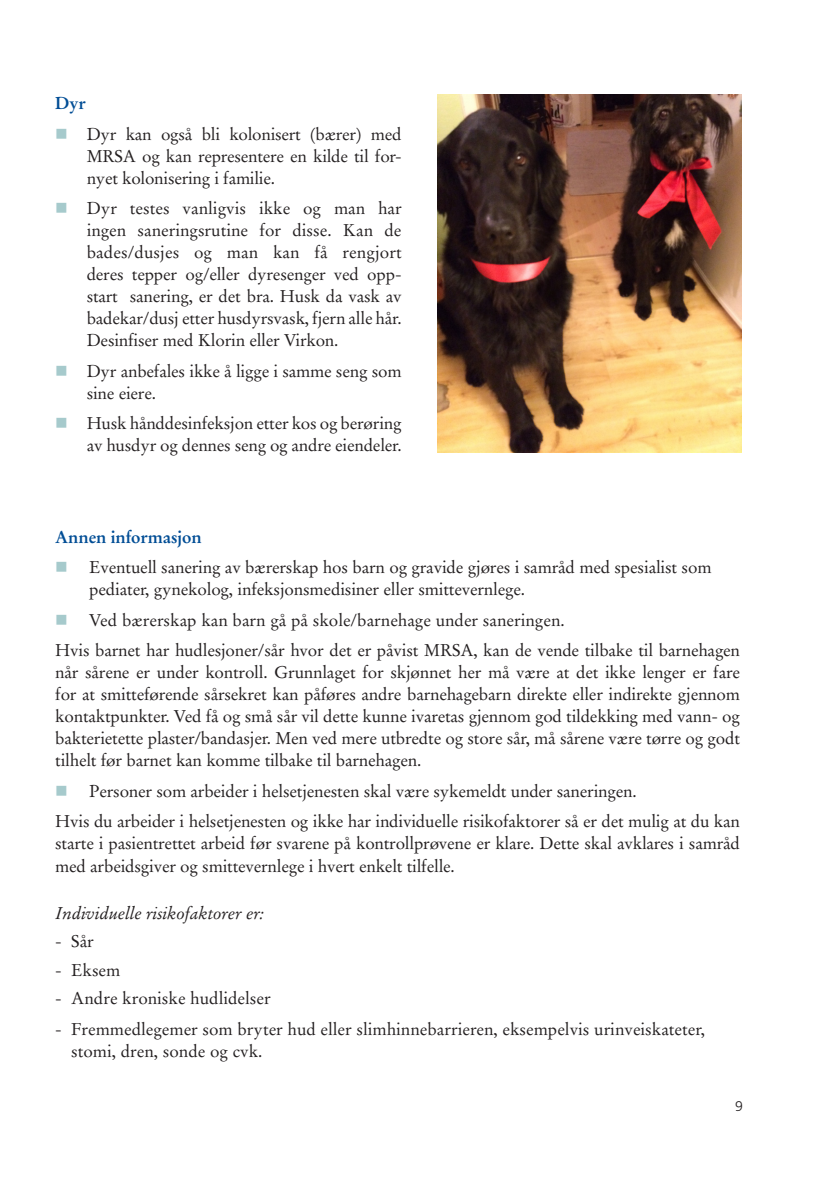
<style>
.page{position:relative;width:840px;height:1191px;background:#fff}
.page>*{position:absolute;margin:0;border:0;box-sizing:border-box;transform-origin:0 0}
.Brødtekst{font:17px/22px "Stempel Garamond LT Std";letter-spacing:-.01em;color:#231f20;text-align:justify}
.Brødtekst-2{font:italic 17px "Stempel Garamond LT Std";letter-spacing:-.01em;color:#231f20}
.Brødtekst-3{font:700 17px "Stempel Garamond LT Std";letter-spacing:-.01em;color:#014d95}
.t1{font:300 14px "Frutiger LT Std";color:#231f20}
.s1{color:#a6cacc}
</style>
<div class="page">
<img style="left:437px;top:95px;width:303px;height:357px">
<p class="Brødtekst-3" style="left:55px;top:93px;width:32px">Dyr</p>
<p class="Brødtekst" style="left:87px;top:123px;width:316px;text-indent:-31px"><span class="s1">■</span> Dyr kan også bli kolonisert (bærer) med MRSA og kan representere en kilde til for&shy;nyet kolonisering i familie.</p>
<p class="Brødtekst" style="left:87px;top:197px;width:316px;text-indent:-31px"><span class="s1">■</span> Dyr testes vanligvis ikke og man har ingen saneringsrutine for disse. Kan de bades/dusjes og man kan få rengjort deres tepper og/eller dyresenger ved opp&shy;start sanering, er det bra. Husk da vask av badekar/dusj etter husdyrsvask, fjern alle hår.<br>Desinfiser med Klorin eller Virkon.</p>
<p class="Brødtekst" style="left:87px;top:360px;width:316px;text-indent:-31px"><span class="s1">■</span> Dyr anbefales ikke å ligge i samme seng som sine eiere.</p>
<p class="Brødtekst" style="left:55px;top:412px;width:348px;text-align:right"><span class="s1">■</span> Husk hånddesinfeksjon etter kos og berøring av husdyr og dennes seng og andre eiendeler.</p>
<p class="Brødtekst-3" style="left:55px;top:526px;width:148px">Annen informasjon</p>
<p class="Brødtekst" style="left:89px;top:556px;width:623px;text-indent:-34px"><span class="s1">■</span> Eventuell sanering av bærerskap hos barn og gravide gjøres i samråd med spesialist som pediater, gynekolog, infeksjonsmedisiner eller smittevernlege.</p>
<p class="Brødtekst" style="left:55px;top:609px;width:510px"><span class="s1">■</span> Ved bærerskap kan barn gå på skole/barnehage under saneringen.</p>
<p class="Brødtekst" style="left:55px;top:639px;width:686px">Hvis barnet har hudlesjoner/sår hvor det er påvist MRSA, kan de vende tilbake til barnehagen når sårene er under kontroll. Grunnlaget for skjønnet her må være at det ikke lenger er fare for at smitteførende sårsekret kan påføres andre barnehagebarn direkte eller indirekte gjennom kontaktpunkter. Ved få og små sår vil dette kunne ivaretas gjennom god tildekking med vann- og bakterietette plaster/bandasjer. Men ved mere utbredte og store sår, må sårene være tørre og godt tilhelt før barnet kan komme tilbake til barnehagen.</p>
<p class="Brødtekst" style="left:55px;top:780px;width:582px"><span class="s1">■</span> Personer som arbeider i helsetjenesten skal være sykemeldt under saneringen.</p>
<p class="Brødtekst" style="left:55px;top:810px;width:685px">Hvis du arbeider i helsetjenesten og ikke har individuelle risikofaktorer så er det mulig at du kan starte i pasientrettet arbeid før svarene på kontrollprøvene er klare. Dette skal avklares i samråd med arbeidsgiver og smittevernlege i hvert enkelt tilfelle.</p>
<p class="Brødtekst-2" style="left:55px;top:902px;width:210px">Individuelle risikofaktorer er:</p>
<p class="Brødtekst" style="left:55px;top:930px;width:40px">- Sår</p>
<p class="Brødtekst" style="left:55px;top:958px;width:67px">- Eksem</p>
<p class="Brødtekst" style="left:55px;top:987px;width:217px">- Andre kroniske hudlidelser</p>
<p class="Brødtekst" style="left:71px;top:1017px;width:635px;text-indent:-16px">- Fremmedlegemer som bryter hud eller slimhinnebarrieren, eksempelvis urinveiskateter, stomi, dren, sonde og cvk.</p>
<p class="t1" style="left:734px;top:1098px;width:9px">9</p>
</div>
